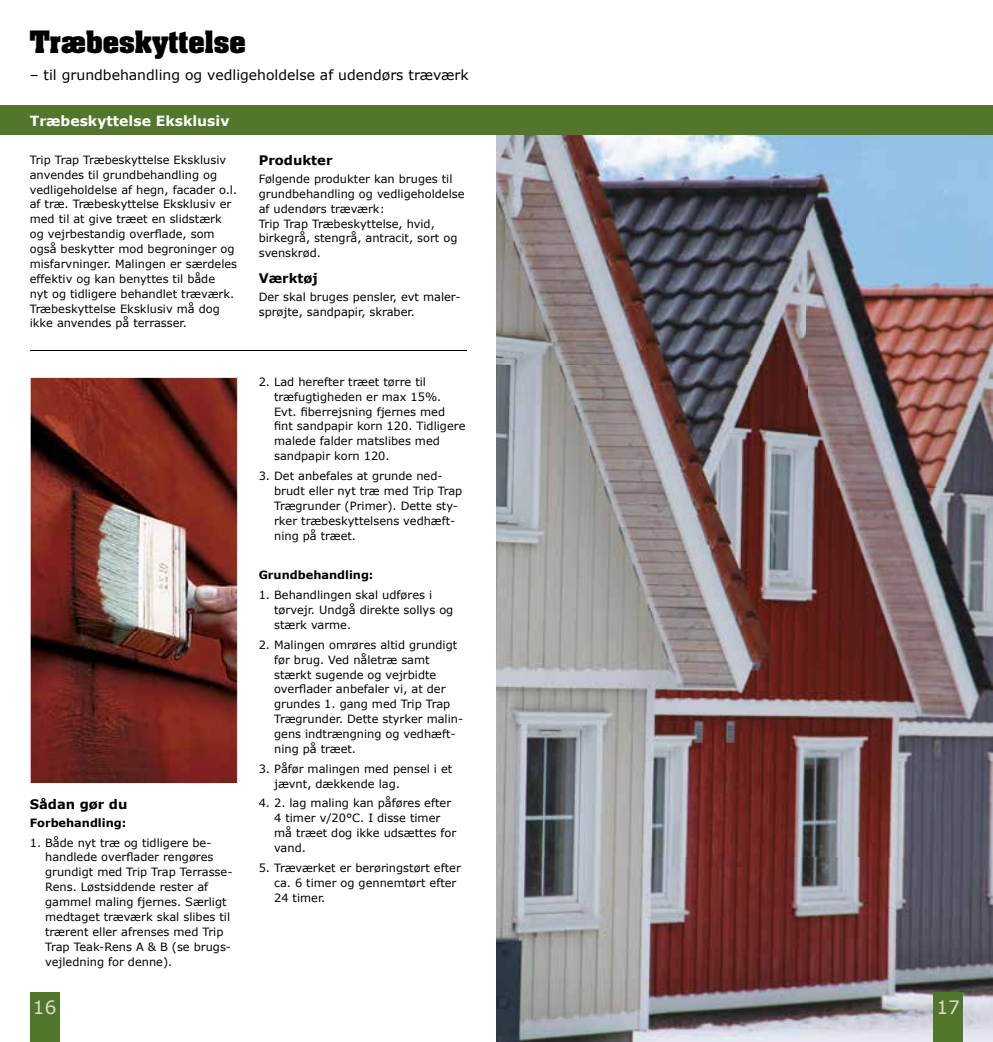
<style>
.page{position:relative;width:993px;height:1042px;background:#fff}
.page>*{position:absolute;margin:0;border:0;box-sizing:border-box;transform-origin:0 0}
.t1{font:700 26.25px "Aachen CE";color:#000}
.t2{font:18.38px "Verdana";color:#dcdece}
.t3{font:14px "Verdana";color:#000}
.t4{font:700 14px "Verdana";color:#fff}
.t5{font:700 13.12px "Verdana";color:#000}
.t6{font:11.38px/14.9px "Verdana";color:#000}
.t7{font:700 11.38px "Verdana";color:#000}
</style>
<div class="page">
<hr style="left:30px;top:350px;width:436px;height:1px;background:#000">
<div style="left:0;top:105px;width:496px;height:30px;background:#52772c"></div>
<svg style="left:30px;top:377px;width:208px;height:407px;background:#783b34"></svg>
<div style="left:30px;top:992px;width:30px;height:50px;background:#52772c"></div>
<img style="left:496px;top:135px;width:496px;height:907px">
<div style="left:496px;top:105px;width:496px;height:30px;background:#52772c"></div>
<div style="left:933px;top:992px;width:29px;height:50px;background:#52772c"></div>
<h1 class="t1" style="left:30px;top:23px;width:217px">Træbeskyttelse</h1>
<p class="t3" style="left:30px;top:66px;width:440px">– til grundbehandling og vedligeholdelse af udendørs træværk</p>
<p class="t4" style="left:30px;top:111px;width:201px">Træbeskyttelse Eksklusiv</p>
<p class="t6" style="left:30px;top:152px;width:209px">Trip Trap Træbeskyttelse Eksklusiv anvendes til grundbehandling og vedligeholdelse af hegn, facader o.l. af træ. Træbeskyttelse Eksklusiv er med til at give træet en slidstærk og vejrbestandig overflade, som også beskytter mod begroninger og misfarvninger. Malingen er særdeles effektiv og kan benyttes til både<br>nyt og tidligere behandlet træværk.<br>Træbeskyttelse Eksklusiv må dog ikke anvendes på terrasser.</p>
<p class="t5" style="left:259px;top:151px;width:75px">Produkter</p>
<p class="t6" style="left:259px;top:171px;width:207px">Følgende produkter kan bruges til grundbehandling og vedligeholdelse af udendørs træværk:<br>Trip Trap Træbeskyttelse, hvid, birkegrå, stengrå, antracit, sort og svenskrød.</p>
<p class="t5" style="left:259px;top:269px;width:61px">Værktøj</p>
<p class="t6" style="left:259px;top:289px;width:203px">Der skal bruges pensler, evt maler&shy;sprøjte, sandpapir, skraber.</p>
<p class="t5" style="left:30px;top:795px;width:99px">Sådan gør du</p>
<p class="t7" style="left:30px;top:814px;width:98px">Forbehandling:</p>
<p class="t6" style="left:45px;top:835px;width:189px;text-indent:-15px">1. Både nyt træ og tidligere be&shy;handlede overflader rengøres grundigt med Trip Trap Terrasse-<br>Rens. Løstsiddende rester af gammel maling fjernes. Særligt medtaget træværk skal slibes til trærent eller afrenses med Trip<br>Trap Teak-Rens A &amp; B (se brugs&shy;vejledning for denne).</p>
<p class="t6" style="left:274px;top:374px;width:193px;text-indent:-15px">2. Lad herefter træet tørre til træfugtigheden er max 15%.<br>Evt. fiberrejsning fjernes med fint sandpapir korn 120. Tidligere malede falder matslibes med sandpapir korn 120.</p>
<p class="t6" style="left:274px;top:468px;width:189px;text-indent:-15px">3. Det anbefales at grunde ned&shy;brudt eller nyt træ med Trip Trap<br>Trægrunder (Primer). Dette sty&shy;rker træbeskyttelsens vedhæft&shy;ning på træet.</p>
<p class="t7" style="left:259px;top:567px;width:116px">Grundbehandling:</p>
<p class="t6" style="left:274px;top:587px;width:181px;text-indent:-15px">1. Behandlingen skal udføres i tørvejr. Undgå direkte sollys og stærk varme.</p>
<p class="t6" style="left:274px;top:637px;width:190px;text-indent:-15px">2. Malingen omrøres altid grundigt før brug. Ved nåletræ samt stærkt sugende og vejrbidte overflader anbefaler vi, at der grundes 1. gang med Trip Trap<br>Trægrunder. Dette styrker malin&shy;gens indtrængning og vedhæft&shy;ning på træet.</p>
<p class="t6" style="left:274px;top:761px;width:180px;text-indent:-15px">3. Påfør malingen med pensel i et jævnt, dækkende lag.</p>
<p class="t6" style="left:274px;top:796px;width:183px;text-indent:-15px">4. 2. lag maling kan påføres efter<br>4 timer v/20°C. I disse timer må træet dog ikke udsættes for vand.</p>
<p class="t6" style="left:274px;top:860px;width:188px;text-indent:-15px">5. Træværket er berøringstørt efter ca. 6 timer og gennemtørt efter<br>24 timer.</p>
<h2 class="t2" style="left:33px;top:994px;width:25px">16</h2>
<h2 class="t2" style="left:936px;top:994px;width:25px">17</h2>
</div>
